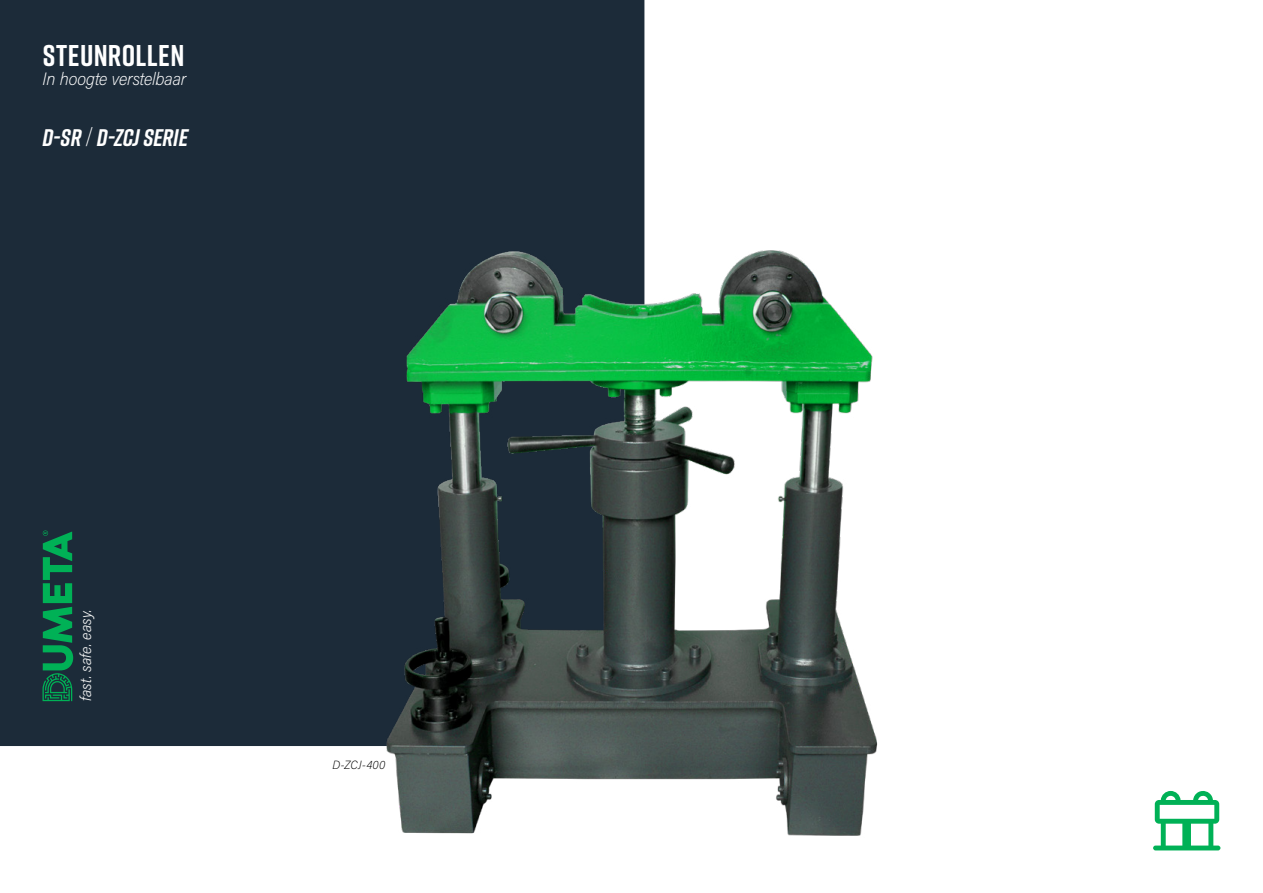
<style>
.page{position:relative;width:1263px;height:893px;background:#fff}
.page>*{position:absolute;margin:0;border:0;box-sizing:border-box;transform-origin:0 0}
.t1{font:700 30px "Rift";letter-spacing:.015em;color:#fff}
.t2{font:italic 700 24px "Rift";letter-spacing:-.005em;color:#fff}
.t3{font:italic 200 18px "Acumin Pro Semi Cond";letter-spacing:-.01em;color:#fff}
.t4{font:italic 300 15.6px "Acumin Pro Semi Cond";letter-spacing:.005em;color:#eff0f0}
.t5{font:italic 200 12px "Acumin Pro Semi Cond";letter-spacing:.02em;color:#000}
.s1{font-weight:300;font-style:normal}
</style>
<div class="page">
<div style="left:0;top:0;width:644px;height:746px;background:#1c2b39"></div>
<svg style="left:1153px;top:791px;width:67px;height:59px"></svg>
<svg style="left:43px;top:530px;width:30px;height:171px;background:#0d7048"></svg>
<img style="left:140px;top:209px;width:738px;height:627px">
<h1 class="t1" style="left:43px;top:34px;width:143px">STEUNROLLEN</h1>
<p class="t3" style="left:43px;top:67px;width:145px">In hoogte verstelbaar</p>
<h2 class="t2" style="left:43px;top:120px;width:147px">D-SR <span class="s1">/</span> D-ZCJ SERIE</h2>
<p class="t4" style="left:75px;top:701px;width:94px;rotate:-90deg">fast. safe. easy.</p>
<p class="t5" style="left:332px;top:756px;width:55px">D-ZCJ-400</p>
</div>
